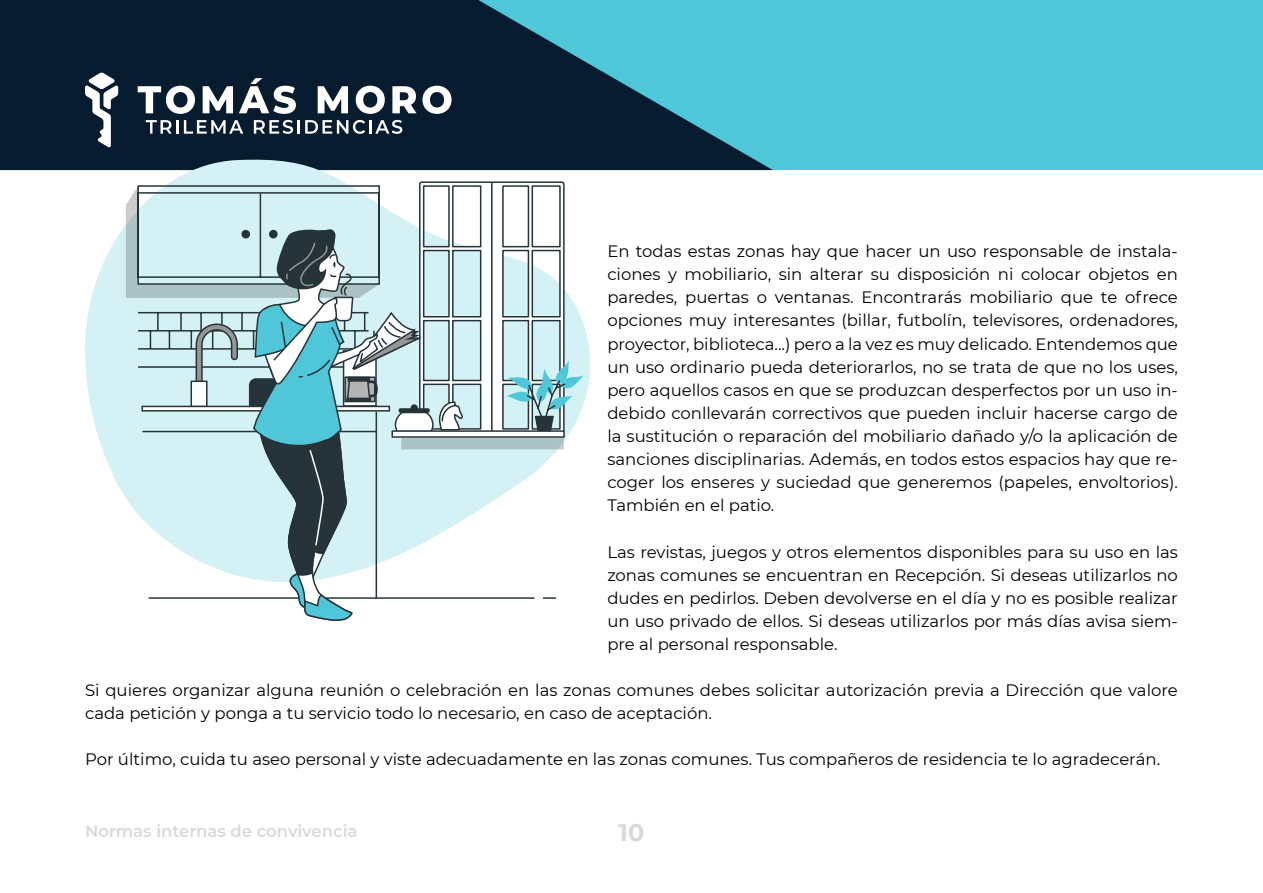
<style>
.page{position:relative;width:1263px;height:893px;background:#fff}
.page>*{position:absolute;margin:0;border:0;box-sizing:border-box;transform-origin:0 0}
.t1{font:700 24px "Montserrat";color:#d9d9d9}
.t2{font:16.5px/23.1px "Montserrat";color:#000;text-align:justify}
.t3{font:600 16.5px "Montserrat";color:#d9d9d9}
</style>
<div class="page">
<div style="left:0;top:0;width:1263px;height:170px;background:#4ec7d8"></div>
<svg style="left:0;top:0;width:773px;height:170px;fill:#081c30"></svg>
<svg style="left:138px;top:86px;width:57px;height:28px;background:#7f8993"></svg>
<svg style="left:239px;top:78px;width:57px;height:36px;background:#6d7984"></svg>
<svg style="left:356px;top:86px;width:29px;height:28px"></svg>
<svg style="left:392px;top:86px;width:24px;height:27px"></svg>
<svg style="left:422px;top:86px;width:30px;height:28px"></svg>
<svg style="left:203px;top:86px;width:30px;height:27px"></svg>
<svg style="left:318px;top:86px;width:30px;height:27px"></svg>
<svg style="left:146px;top:120px;width:32px;height:14px"></svg>
<svg style="left:184px;top:120px;width:59px;height:14px"></svg>
<svg style="left:254px;top:120px;width:39px;height:14px"></svg>
<hr style="left:297px;top:120px;width:3px;height:14px;background:#fffefd">
<svg style="left:305px;top:120px;width:60px;height:14px"></svg>
<hr style="left:369px;top:120px;width:3px;height:14px;background:#fffefd">
<svg style="left:375px;top:120px;width:27px;height:14px"></svg>
<svg style="left:85px;top:72px;width:33px;height:76px;background:#6e7984"></svg>
<svg style="left:82px;top:156px;width:526px;height:342px"></svg>
<svg style="left:126px;top:181px;width:458px;height:440px"></svg>
<p class="t2" style="left:607px;top:239px;width:572px">En todas estas zonas hay que hacer un uso responsable de instala&shy;ciones y mobiliario, sin alterar su disposición ni colocar objetos en paredes, puertas o ventanas. Encontrarás mobiliario que te ofrece opciones muy interesantes (billar, futbolín, televisores, ordenadores, proyector, biblioteca...) pero a la vez es muy delicado. Entendemos que un uso ordinario pueda deteriorarlos, no se trata de que no los uses, pero aquellos casos en que se produzcan desperfectos por un uso in&shy;debido conllevarán correctivos que pueden incluir hacerse cargo de la sustitución o reparación del mobiliario dañado y/o la aplicación de sanciones disciplinarias. Además, en todos estos espacios hay que re&shy;coger los enseres y suciedad que generemos (papeles, envoltorios).<br>También en el patio.</p>
<p class="t2" style="left:607px;top:539px;width:572px">Las revistas, juegos y otros elementos disponibles para su uso en las zonas comunes se encuentran en Recepción. Si deseas utilizarlos no dudes en pedirlos. Deben devolverse en el día y no es posible realizar un uso privado de ellos. Si deseas utilizarlos por más días avisa siem&shy;pre al personal responsable.</p>
<p class="t2" style="left:85px;top:678px;width:1094px">Si quieres organizar alguna reunión o celebración en las zonas comunes debes solicitar autorización previa a Dirección que valore cada petición y ponga a tu servicio todo lo necesario, en caso de aceptación.</p>
<p class="t2" style="left:85px;top:747px;width:1077px">Por último, cuida tu aseo personal y viste adecuadamente en las zonas comunes. Tus compañeros de residencia te lo agradecerán.</p>
<p class="t3" style="left:85px;top:820px;width:274px">Normas internas de convivencia</p>
<h1 class="t1" style="left:619px;top:815px;width:27px">10</h1>
</div>
